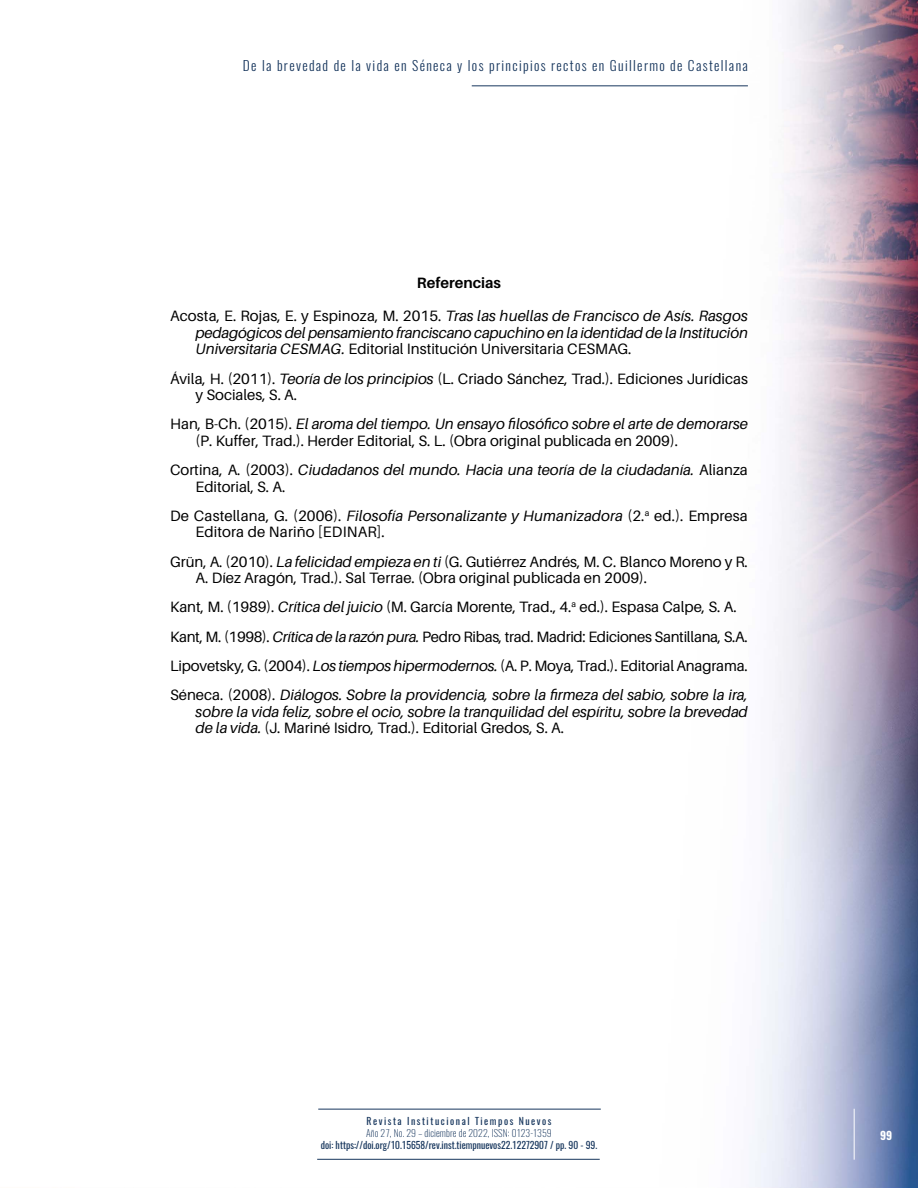
<style>
.page{position:relative;width:918px;height:1188px;background:#fff}
.page>*{position:absolute;margin:0;border:0;box-sizing:border-box;transform-origin:0 0}
.t1{font:15px/16.5px "Aileron";color:#000}
.t2{font:italic 15px/16.5px "Aileron";color:#000}
.t3{font:700 15px "Aileron";color:#000}
.t4{font:300 13.5px "Oswald";letter-spacing:.1em;color:#17365d}
.t5{font:700 11.25px "Oswald";color:#fff}
.t6{font:9.75px "Oswald";color:#17365d}
.t7{font:200 9.75px "Oswald";letter-spacing:.01em;color:#17365d}
.t8{font:9.75px "Oswald";letter-spacing:.16em;color:#17365d}
.s1{font-style:normal}
.s2{font-style:italic}
</style>
<div class="page">
<img style="left:317px;top:0;width:601px;height:1188px">
<hr style="left:472px;top:85px;width:276px;height:1px;background:#17365d">
<hr style="left:854px;top:1109px;width:1px;height:51px;background:#fff">
<hr style="left:318px;top:1109px;width:283px;height:1px;background:#17365d">
<hr style="left:317px;top:1159px;width:283px;height:1px;background:#17365d">
<p class="t4" style="left:243px;top:57px;width:506px">De la brevedad de la vida en Séneca y los principios rectos en Guillermo de Castellana</p>
<p class="t3" style="left:417px;top:274px;width:86px">Referencias</p>
<p class="t2" style="left:196px;top:308px;width:554px;text-align:justify;text-indent:-26px"><span class="s1">Acosta, E. Rojas, E. y Espinoza, M. 2015.</span> Tras las huellas de Francisco de Asís. Rasgos pedagógicos del pensamiento franciscano capuchino en la identidad de la Institución Universitaria CESMAG. <span class="s1">Editorial Institución Universitaria CESMAG.</span></p>
<p class="t1" style="left:196px;top:370px;width:554px;text-indent:-26px">Ávila, H. (2011). <span class="s2">Teoría de los principios</span> (L. Criado Sánchez, Trad.). Ediciones Jurídicas y Sociales, S. A.</p>
<p class="t1" style="left:196px;top:416px;width:554px;text-indent:-26px">Han, B-Ch. (2015). <span class="s2">El aroma del tiempo. Un ensayo filosófico sobre el arte de demorarse </span>(P. Kuffer, Trad.). Herder Editorial, S. L. (Obra original publicada en 2009).</p>
<p class="t2" style="left:196px;top:462px;width:554px;text-indent:-26px"><span class="s1">Cortina, A. (2003).</span> Ciudadanos del mundo. Hacia una teoría de la ciudadanía. <span class="s1">Alianza<br>Editorial, S. A.</span></p>
<p class="t1" style="left:196px;top:508px;width:554px;text-indent:-26px">De Castellana, G. (2006). <span class="s2">Filosofía Personalizante y Humanizadora</span> (2.<sup>a</sup> ed.). Empresa<br>Editora de Nariño [EDINAR].</p>
<p class="t1" style="left:196px;top:553px;width:554px;text-indent:-26px">Grün, A. (2010). <span class="s2">La felicidad empieza en ti</span> (G. Gutiérrez Andrés, M. C. Blanco Moreno y R.<br>A. Díez Aragón, Trad.). Sal Terrae. (Obra original publicada en 2009).</p>
<p class="t1" style="left:170px;top:593px;width:579px;line-height:29.2px">Kant, M. (1989). <span class="s2">Crítica del juicio</span> (M. García Morente, Trad., 4.<sup>a</sup> ed.). Espasa Calpe, S. A.<br>Kant, M. (1998). <span class="s2">Crítica de la razón pura.</span> Pedro Ribas, trad. Madrid: Ediciones Santillana, S.A.<br>Lipovetsky, G. (2004). <span class="s2">Los tiempos hipermodernos.</span> (A. P. Moya, Trad.). Editorial Anagrama.<br>Séneca. (2008). <span class="s2">Diálogos. Sobre la providencia, sobre la firmeza del sabio, sobre la ira,</span></p>
<p class="t2" style="left:196px;top:703px;width:554px">sobre la vida feliz, sobre el ocio, sobre la tranquilidad del espíritu, sobre la brevedad de la vida. <span class="s1">(J. Mariné Isidro, Trad.). Editorial Gredos, S. A.</span></p>
<p class="t8" style="left:366px;top:1115px;width:187px">Revista Institucional Tiempos Nuevos</p>
<p class="t7" style="left:366px;top:1127px;width:187px">Año 27, No. 29 – diciembre de 2022, ISSN: 0123-1359</p>
<p class="t6" style="left:321px;top:1139px;width:278px">doi: https://doi.org/10.15658/rev.inst.tiempnuevos22.12272907 / pp. 90 - 99.</p>
<p class="t5" style="left:880px;top:1128px;width:13px">99</p>
</div>
